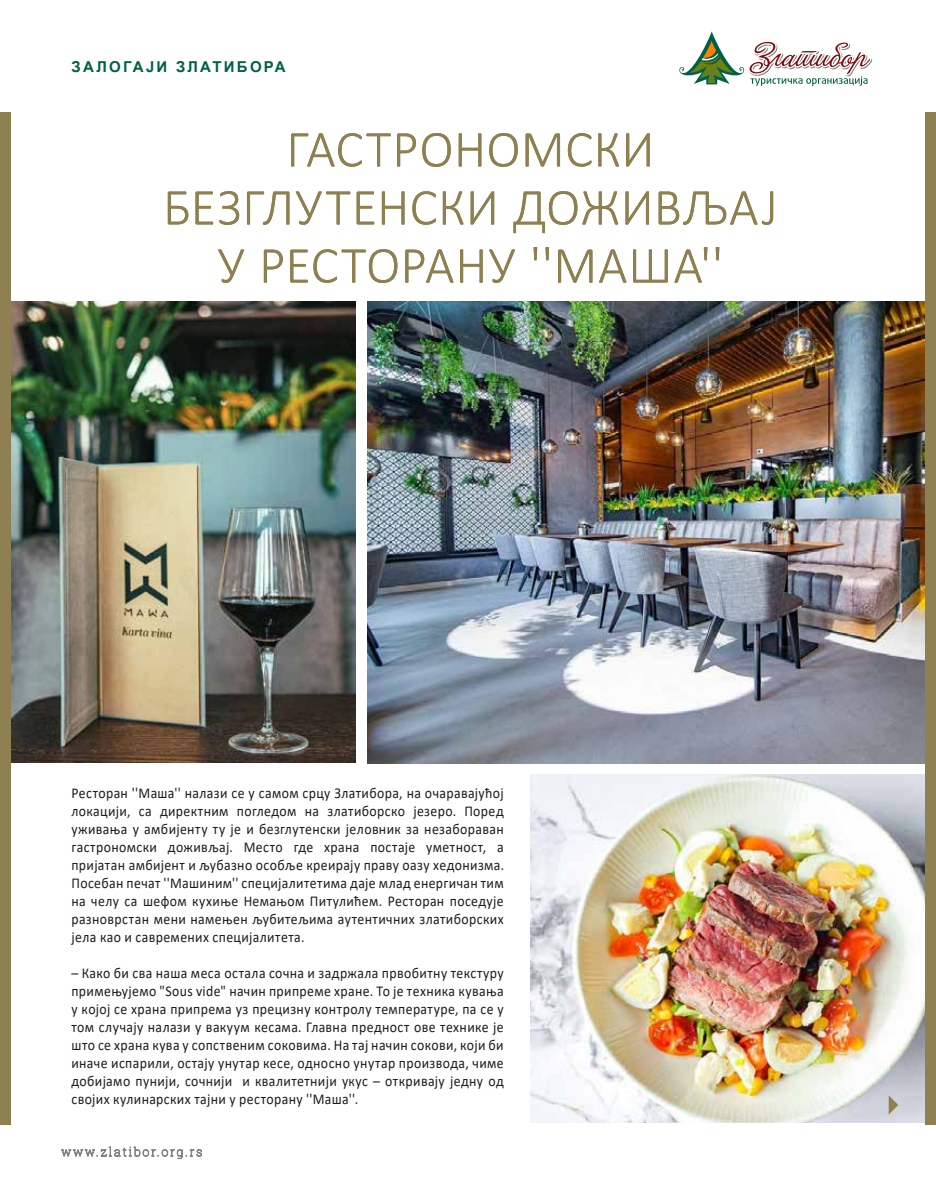
<style>
.page{position:relative;width:936px;height:1191px;background:#fff}
.page>*{position:absolute;margin:0;border:0;box-sizing:border-box;transform-origin:0 0}
.t1{font:300 52.05px/58.1px "Calibri";letter-spacing:.005em;color:#8e8050;text-align:center}
.t2{font:15px/18px "Calibri";letter-spacing:.025em;color:#1d1d1b;text-align:justify;scale:.92 1}
.t3{font:700 15px "Arial";letter-spacing:.15em;color:#026047}
</style>
<div class="page">
<img style="left:530px;top:774px;width:395px;height:348px">
<img style="left:10px;top:301px;width:345px;height:461px">
<img style="left:368px;top:301px;width:557px;height:462px">
<div style="left:925px;top:112px;width:10px;height:1013px;background:#8e8050"></div>
<div style="left:0;top:112px;width:10px;height:1013px;background:#8e8050"></div>
<svg style="left:679px;top:31px;width:194px;height:55px"></svg>
<svg style="left:61px;top:1146px;width:141px;height:14px"></svg>
<svg style="left:888px;top:1095px;width:10px;height:19px"></svg>
<p class="t3" style="left:71px;top:57px;width:216px">ЗАЛОГАЈИ ЗЛАТИБОРА</p>
<h1 class="t1" style="left:163px;top:120px;width:616px">ГАСТРОНОМСКИ<br>БЕЗГЛУТЕНСКИ ДОЖИВЉАЈ<br>У РЕСТОРАНУ ''МАША''</h1>
<p class="t2" style="left:71px;top:783px;width:472px">Ресторан ''Маша'' налази се у самом срцу Златибора, на очаравајућој локацији, са директним погледом на златиборско језеро. Поред уживања у амбијенту ту је и безглутенски јеловник за незабораван гастрономски доживљај. Место где храна постаје уметност, а пријатан амбијент и љубазно особље креирају праву оазу хедонизма.<br>Посебан печат ''Машиним'' специјалитетима даје млад енергичан тим на челу са шефом кухиње Немањом Питулићем. Ресторан поседује разноврстан мени намењен љубитељима аутентичних златиборских јела као и савремених специјалитета.</p>
<p class="t2" style="left:71px;top:963px;width:471px">– Како би сва наша меса остала сочна и задржала првобитну текстуру примењујемо "Sous vide" начин припреме хране. То је техника кувања у којој се храна припрема уз прецизну контролу температуре, па се у том случају налази у вакуум кесама. Главна предност ове технике је што се храна кува у сопственим соковима. На тај начин сокови, који би иначе испарили, остају унутар кесе, односно унутар производа, чиме добијамо пунији, сочнији и квалитетнији укус – откривају једну од својих кулинарских тајни у ресторану ''Маша''.</p>
</div>
